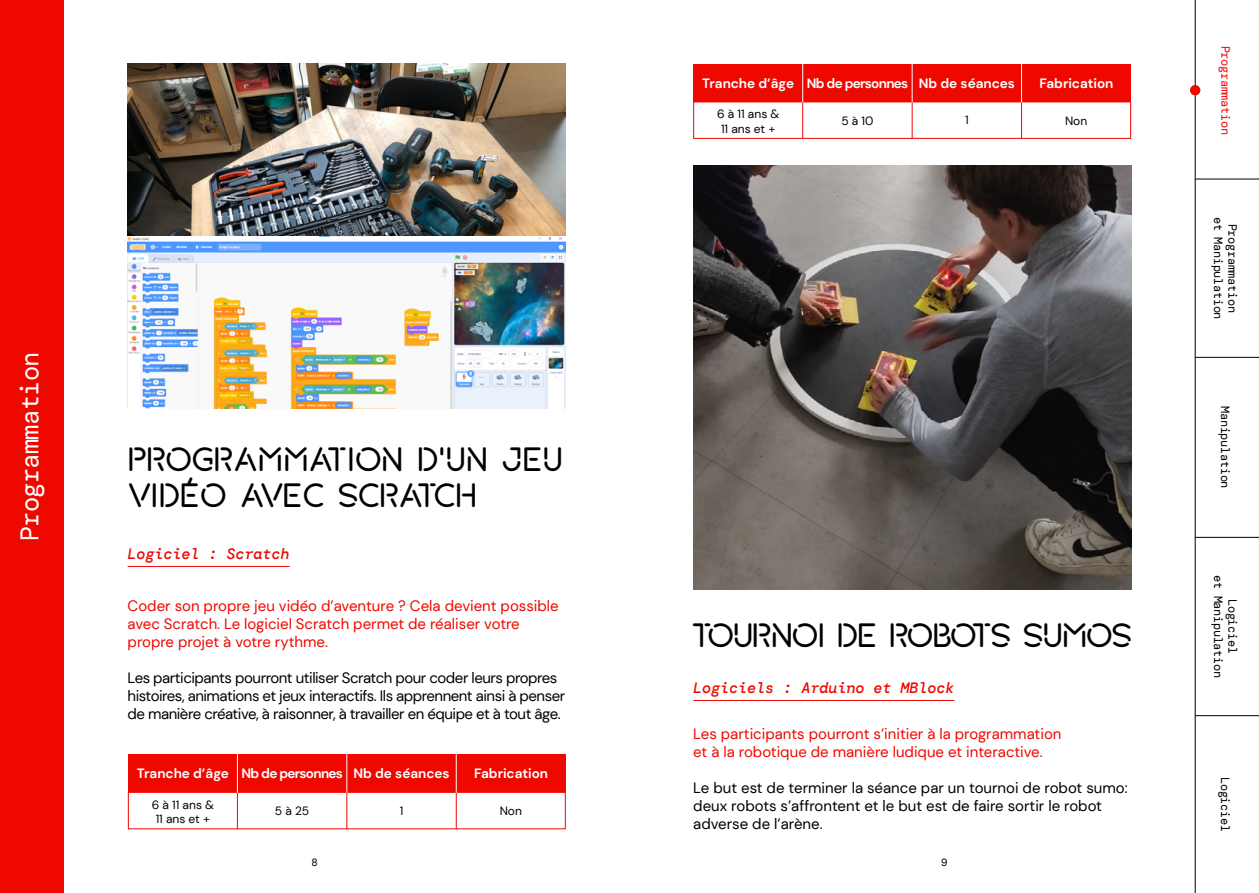
<style>
.page{position:relative;width:1259px;height:893px;background:#fff}
.page>*{position:absolute;margin:0;border:0;box-sizing:border-box;transform-origin:0 0}
.t1{font:31.5px/36px "Machina Neue";letter-spacing:-.01em;color:#000}
.t2{font:31.5px "Machina Neue";letter-spacing:-.035em;color:#000}
.t3{font:25.5px "DM Mono";letter-spacing:-.03em;color:#fff}
.t4{font:15px/18px "DM Sans";color:#ee0800}
.t5{font:15px/18px "DM Sans";letter-spacing:-.03em;color:#000}
.t6{font:15px/18px "DM Sans";color:#000}
.t7{font:italic 500 15px "DM Mono";color:#ee0800}
.t8{font:700 13.5px "DM Sans";color:#fff}
.t9{font:12px/14.4px "DM Mono";letter-spacing:-.03em;color:#000;text-align:center}
.t10{font:12px/14.4px "DM Sans";color:#000;text-align:center}
.t11{font:12px "DM Mono";letter-spacing:-.03em;color:#ee0800}
.t12{font:10.5px "DM Mono";color:#000}
</style>
<div class="page">
<hr style="left:1195px;top:715px;width:64px;height:1px;background:#000">
<hr style="left:1195px;top:537px;width:64px;height:1px;background:#000">
<hr style="left:1195px;top:357px;width:64px;height:1px;background:#000">
<hr style="left:1195px;top:179px;width:64px;height:1px;background:#000">
<hr style="left:1194px;top:0;width:1px;height:893px;background:#000">
<div style="left:1190px;top:85px;width:10px;height:10px;background:#ee0800;border-radius:50%"></div>
<div style="left:0;top:0;width:64px;height:893px;background:#ee0800"></div>
<hr style="left:128px;top:566px;width:162px;height:1px;background:#ee0800">
<img style="left:128px;top:64px;width:438px;height:344px">
<hr style="left:693px;top:700px;width:261px;height:1px;background:#ee0800">
<img style="left:693px;top:166px;width:438px;height:423px">
<div style="left:128px;top:792px;width:438px;height:37px;border:1px solid #ee0800"></div>
<div style="left:128px;top:754px;width:438px;height:38px;background:#ee0800"></div>
<hr style="left:237px;top:793px;width:1px;height:36px;background:#ee0800">
<hr style="left:346px;top:793px;width:1px;height:36px;background:#ee0800">
<hr style="left:237px;top:754px;width:1px;height:39px;background:#fff">
<hr style="left:346px;top:754px;width:1px;height:39px;background:#fff">
<hr style="left:456px;top:793px;width:1px;height:36px;background:#ee0800">
<hr style="left:456px;top:754px;width:1px;height:39px;background:#fff">
<div style="left:693px;top:102px;width:438px;height:37px;border:1px solid #ee0800"></div>
<div style="left:693px;top:64px;width:438px;height:38px;background:#ee0800"></div>
<hr style="left:802px;top:102px;width:1px;height:37px;background:#ee0800">
<hr style="left:911px;top:102px;width:1px;height:37px;background:#ee0800">
<hr style="left:802px;top:64px;width:1px;height:38px;background:#fff">
<hr style="left:911px;top:64px;width:1px;height:38px;background:#fff">
<hr style="left:1021px;top:102px;width:1px;height:37px;background:#ee0800">
<hr style="left:1021px;top:64px;width:1px;height:38px;background:#fff">
<h2 class="t3" style="left:14px;top:541px;width:191px;rotate:-90deg">Programmation</h2>
<h1 class="t1" style="left:128px;top:442px;width:437px">PROGRAMMATION D'UN JEU<br>VIDÉO AVEC SCRATCH</h1>
<p class="t7" style="left:128px;top:544px;width:163px">Logiciel : Scratch</p>
<p class="t4" style="left:128px;top:596px;width:433px">Coder son propre jeu vidéo d’aventure ? Cela devient possible avec Scratch. Le logiciel Scratch permet de réaliser votre propre projet à votre rythme.</p>
<p class="t5" style="left:128px;top:668px;width:439px">Les participants pourront utiliser Scratch pour coder leurs propres histoires, animations et jeux interactifs. Ils apprennent ainsi à penser de manière créative, à raisonner, à travailler en équipe et à tout âge.</p>
<p class="t8" style="left:137px;top:765px;width:314px">Tranche d’âge Nb de personnes Nb de séances</p>
<p class="t10" style="left:152px;top:797px;width:64px">6 à 11 ans &amp;<br>11 ans et +</p>
<p class="t10" style="left:275px;top:803px;width:36px">5 à 25</p>
<p class="t10" style="left:400px;top:803px;width:5px">1</p>
<p class="t8" style="left:474px;top:765px;width:75px">Fabrication</p>
<p class="t10" style="left:500px;top:803px;width:24px">Non</p>
<p class="t8" style="left:702px;top:75px;width:314px">Tranche d’âge Nb de personnes Nb de séances</p>
<p class="t10" style="left:717px;top:107px;width:64px">6 à 11 ans &amp;<br>11 ans et +</p>
<p class="t10" style="left:841px;top:113px;width:34px">5 à 10</p>
<p class="t10" style="left:965px;top:113px;width:5px">1</p>
<p class="t8" style="left:1039px;top:75px;width:75px">Fabrication</p>
<p class="t10" style="left:1065px;top:113px;width:24px">Non</p>
<h1 class="t2" style="left:691px;top:618px;width:442px">TOURNOI DE ROBOTS SUMOS</h1>
<p class="t7" style="left:693px;top:678px;width:263px">Logiciels : Arduino et MBlock</p>
<p class="t4" style="left:693px;top:725px;width:370px">Les participants pourront s’initier à la programmation et à la robotique de manière ludique et interactive.</p>
<p class="t6" style="left:693px;top:779px;width:436px">Le but est de terminer la séance par un tournoi de robot sumo: deux robots s’affrontent et le but est de faire sortir le robot adverse de l’arène.</p>
<p class="t12" style="left:311px;top:855px;width:8px">8</p>
<p class="t12" style="left:941px;top:855px;width:8px">9</p>
<p class="t11" style="left:1233px;top:46px;width:91px;rotate:90deg">Programmation</p>
<p class="t9" style="left:1239px;top:217px;width:104px;rotate:90deg">Programmation et Manipulation</p>
<p class="t9" style="left:1232px;top:406px;width:84px;rotate:90deg">Manipulation</p>
<p class="t9" style="left:1240px;top:575px;width:104px;rotate:90deg">Logiciel<br>et Manipulation</p>
<p class="t9" style="left:1232px;top:777px;width:57px;rotate:90deg">Logiciel</p>
</div>
